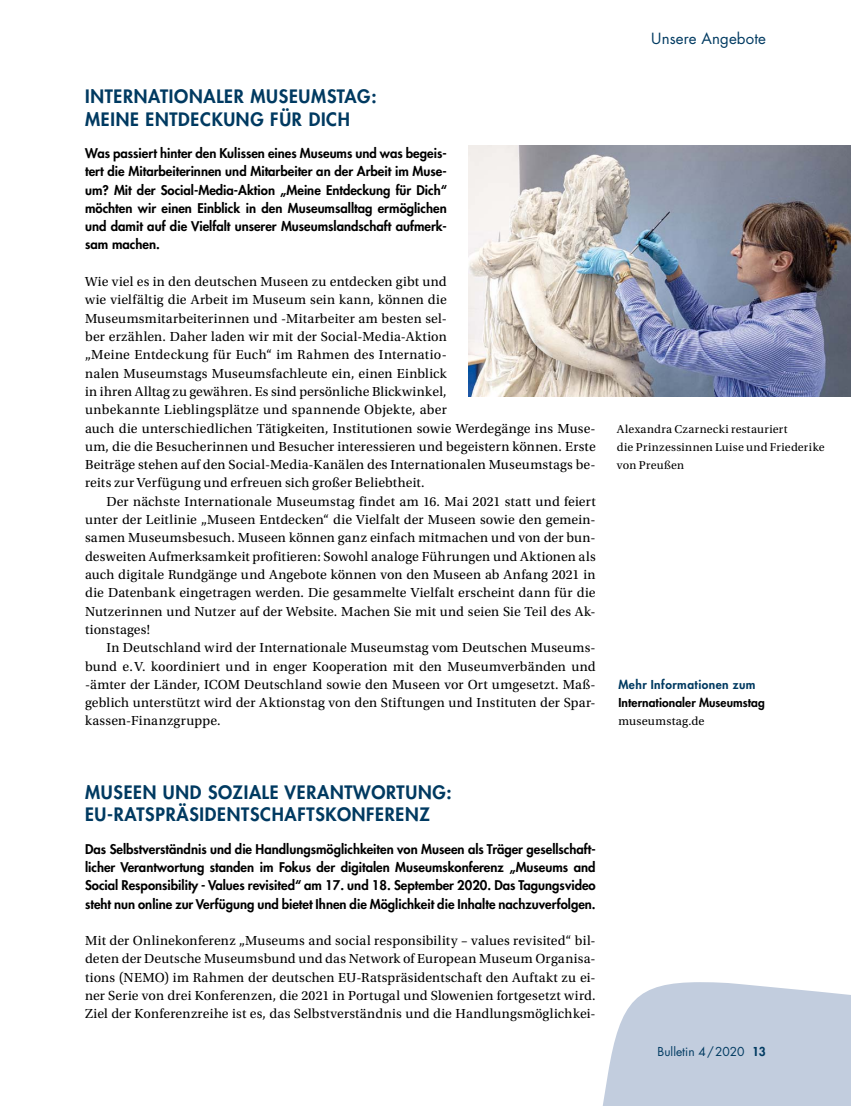
<style>
.page{position:relative;width:851px;height:1106px;background:#fff}
.page>*{position:absolute;margin:0;border:0;box-sizing:border-box;transform-origin:0 0}
.t1{font:800 18px/22.5px "Futura LT Pro";letter-spacing:.04em;color:#003a61}
.t2{font:15px "Futura LT Pro";letter-spacing:.01em;color:#003a61}
.t3{font:13.8px/18.3px "Utopia Std";letter-spacing:.01em;color:#000}
.t4{font:800 13.05px/18.3px "Futura LT Pro";color:#000;text-align:justify}
.t5{font:12.3px "Utopia Std";letter-spacing:.02em;color:#000}
.t6{font:12px/18.3px "Utopia Std";letter-spacing:.02em;color:#000}
.t7{font:800 12px "Futura LT Pro";letter-spacing:.01em;color:#000}
.t8{font:800 12px "Futura LT Pro";letter-spacing:.04em;color:#003a61}
.t9{font:12px "Futura LT Pro";color:#003a61}
.s1{font-weight:800}
</style>
<div class="page">
<svg style="left:602px;top:982px;width:248px;height:124px;background:#c7d1e1"></svg>
<img style="left:468px;top:146px;width:382px;height:250px">
<h1 class="t1" style="left:85px;top:84px;width:293px">INTERNATIONALER MUSEUMSTAG:<br>MEINE ENTDECKUNG FÜR Dich</h1>
<p class="t4" style="left:85px;top:143px;width:363px">Was passiert hinter den Kulissen eines Museums und was begeis&shy;tert die Mitarbeiterinnen und Mitarbeiter an der Arbeit im Muse&shy;um? Mit der Social-Media-Aktion „Meine Entdeckung für Dich“ möchten wir einen Einblick in den Museumsalltag ermöglichen und damit auf die Vielfalt unserer Museumslandschaft aufmerk&shy;sam machen.</p>
<p class="t3" style="left:85px;top:273px;width:512px">Wie viel es in den deutschen Museen zu entdecken gibt und<br>wie vielfältig die Arbeit im Museum sein kann, können die Museumsmitarbeiterinnen und -Mitarbeiter am besten sel-<br>ber erzählen. Daher laden wir mit der Social-Media-Aktion<br>„Meine Entdeckung für Euch“ im Rahmen des Internatio-<br>nalen Museumstags Museumsfachleute ein, einen Einblick<br>in ihren Alltag zu gewähren. Es sind persönliche Blickwinkel,<br>unbekannte Lieblingsplätze und spannende Objekte, aber<br>auch die unterschiedlichen Tätigkeiten, Institutionen sowie Werdegänge ins Muse&shy;um, die die Besucherinnen und Besucher interessieren und begeistern können. Erste Beiträge stehen auf den Social-Media-Kanälen des Internationalen Museumstags be&shy;reits zur Verfügung und erfreuen sich großer Beliebtheit.</p>
<p class="t3" style="left:85px;top:492px;width:512px;text-indent:21px">Der nächste Internationale Museumstag findet am 16. Mai 2021 statt und feiert unter der Leitlinie „Museen Entdecken“ die Vielfalt der Museen sowie den gemein&shy;samen Museumsbesuch. Museen können ganz einfach mitmachen und von der bun&shy;desweiten Aufmerksamkeit profitieren: Sowohl analoge Führungen und Aktionen als auch digitale Rundgänge und Angebote können von den Museen ab Anfang 2021 in die Datenbank eingetragen werden. Die gesammelte Vielfalt erscheint dann für die Nutzerinnen und Nutzer auf der Website. Machen Sie mit und seien Sie Teil des Ak&shy;tionstages!</p>
<p class="t3" style="left:85px;top:639px;width:512px;text-align:justify;text-indent:21px">In Deutschland wird der Internationale Museumstag vom Deutschen Museums&shy;bund e.V. koordiniert und in enger Kooperation mit den Museumverbänden und -ämter der Länder, ICOM Deutschland sowie den Museen vor Ort umgesetzt. Maß&shy;geblich unterstützt wird der Aktionstag von den Stiftungen und Instituten der Spar&shy;kassen-Finanzgruppe.</p>
<p class="t2" style="left:651px;top:28px;width:116px">Unsere Angebote</p>
<p class="t6" style="left:617px;top:420px;width:209px">Alexandra Czarnecki restauriert<br>die Prinzessinnen Luise und Friederike von Preußen</p>
<p class="t8" style="left:618px;top:675px;width:138px">Mehr Informationen zum</p>
<p class="t7" style="left:618px;top:693px;width:148px">Internationaler Museumstag</p>
<p class="t5" style="left:618px;top:715px;width:88px">museumstag.de</p>
<h1 class="t1" style="left:85px;top:780px;width:28px">Museen</h1>
<h1 class="t1" style="left:163px;top:780px;width:14px">und</h1>
<h1 class="t1" style="left:208px;top:780px;width:11px">soziale</h1>
<h1 class="t1" style="left:284px;top:780px;width:26px">Verantwortung</h1>
<h1 class="t1" style="left:446px;top:780px;width:7px">:</h1>
<h1 class="t1" style="left:85px;top:802px;width:346px">EU-RATSPRÄSIDENTSCHAFTSKONFERENZ</h1>
<p class="t4" style="left:85px;top:839px;width:512px">Das Selbstverständnis und die Handlungsmöglichkeiten von Museen als Träger gesellschaft&shy;licher Verantwortung standen im Fokus der digitalen Museumskonferenz „Museums and Social Responsibility - Values revisited“ am 17. und 18. September 2020. Das Tagungsvideo steht nun online zur Verfügung und bietet Ihnen die Möglichkeit die Inhalte nachzuverfolgen.</p>
<p class="t3" style="left:85px;top:931px;width:512px;text-align:justify">Mit der Onlinekonferenz „Museums and social responsibility – values revisited“ bil&shy;deten der Deutsche Museumsbund und das Network of European Museum Organisa&shy;tions (NEMO) im Rahmen der deutschen EU-Ratspräsidentschaft den Auftakt zu ei&shy;ner Serie von drei Konferenzen, die 2021 in Portugal und Slowenien fortgesetzt wird.<br>Ziel der Konferenzreihe ist es, das Selbstverständnis und die Handlungsmöglichkei-</p>
<p class="t9" style="left:657px;top:1043px;width:110px">Bulletin 4/2020 <span class="s1">13</span></p>
</div>
